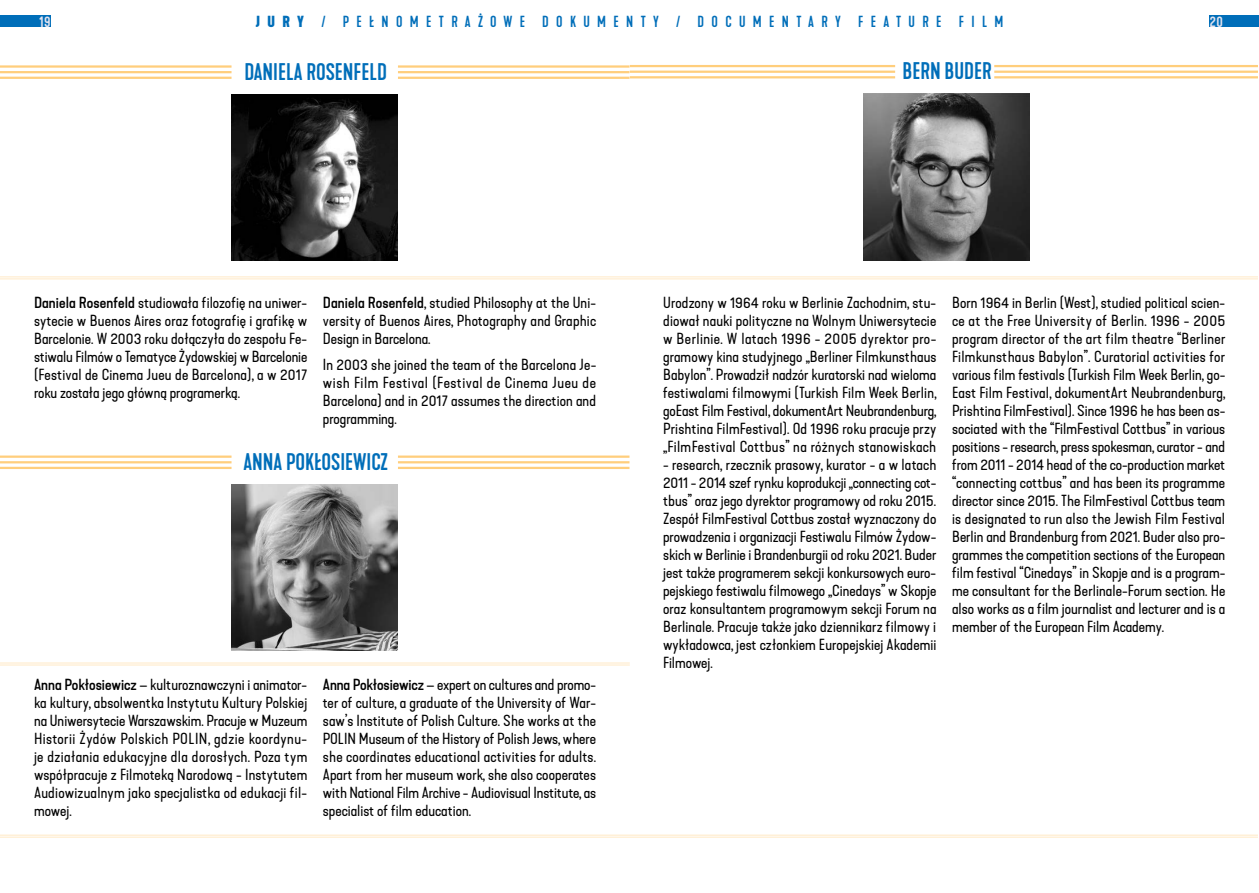
<style>
.page{position:relative;width:1259px;height:893px;background:#fff}
.page>*{position:absolute;margin:0;border:0;box-sizing:border-box;transform-origin:0 0}
.t1{font:500 22.5px "Kapra Neue";color:#006eb9}
.t2{font:expanded 15px/18px "Kapra Neue";letter-spacing:.005em;color:#000;text-align:justify}
.t3{font:500 15px "Kapra Neue";letter-spacing:.49em;color:#006eb9}
.t4{font:500 15px "Kapra Neue";color:#e3e3ef}
.s1{font-weight:700}
.s2{font-weight:500}
</style>
<div class="page">
<div style="left:0;top:16px;width:51px;height:11px;background:#006eb9"></div>
<div style="left:1210px;top:16px;width:49px;height:11px;background:#006eb9"></div>
<hr style="left:0;top:65px;width:231px;height:3px;background:#ffce7c">
<hr style="left:0;top:71px;width:231px;height:2px;background:#ffce7c">
<hr style="left:0;top:77px;width:231px;height:2px;background:#ffce7c">
<hr style="left:0;top:455px;width:231px;height:3px;background:#ffce7c">
<hr style="left:0;top:461px;width:231px;height:2px;background:#ffce7c">
<hr style="left:0;top:467px;width:231px;height:2px;background:#ffce7c">
<hr style="left:398px;top:65px;width:231px;height:3px;background:#ffce7c">
<hr style="left:398px;top:71px;width:231px;height:2px;background:#ffce7c">
<hr style="left:398px;top:77px;width:231px;height:2px;background:#ffce7c">
<hr style="left:398px;top:455px;width:231px;height:3px;background:#ffce7c">
<hr style="left:398px;top:461px;width:231px;height:2px;background:#ffce7c">
<hr style="left:398px;top:467px;width:231px;height:2px;background:#ffce7c">
<img style="left:232px;top:94px;width:166px;height:167px">
<img style="left:231px;top:484px;width:167px;height:167px">
<hr style="left:0;top:276px;width:1258px;height:1px;background:#ffe9c5">
<hr style="left:0;top:278px;width:1258px;height:1px;background:#ffe9c5">
<hr style="left:0;top:835px;width:1258px;height:1px;background:#ffe9c5">
<hr style="left:0;top:837px;width:1258px;height:1px;background:#ffe9c5">
<hr style="left:0;top:662px;width:630px;height:1px;background:#ffe9c5">
<hr style="left:0;top:664px;width:630px;height:1px;background:#ffe9c5">
<hr style="left:630px;top:65px;width:265px;height:2px;background:#ffce7c">
<hr style="left:630px;top:71px;width:265px;height:2px;background:#ffce7c">
<hr style="left:630px;top:76px;width:265px;height:2px;background:#ffce7c">
<hr style="left:994px;top:65px;width:264px;height:2px;background:#ffce7c">
<hr style="left:994px;top:71px;width:264px;height:2px;background:#ffce7c">
<hr style="left:994px;top:76px;width:264px;height:2px;background:#ffce7c">
<img style="left:863px;top:94px;width:166px;height:166px">
<p class="t4" style="left:39px;top:13px;width:13px">19</p>
<p class="t3" style="left:256px;top:13px;width:749px"><span class="s1">JURY</span> / PEŁNOMETRAŻOWE DOKUMENTY / DOCUMENTARY FEATURE FILM</p>
<p class="t4" style="left:1210px;top:13px;width:14px">20</p>
<h1 class="t1" style="left:244px;top:58px;width:144px">DANIELA ROSENFELD</h1>
<h1 class="t1" style="left:902px;top:57px;width:91px">BERN BUDER</h1>
<p class="t2" style="left:34px;top:293px;width:275px"><span class="s2">Daniela Rosenfeld</span> studiowała filozofię na uniwer&shy;sytecie w Buenos Aires oraz fotografię i grafikę w Barcelonie. W 2003 roku dołączyła do zespołu Fe&shy;stiwalu Filmów o Tematyce Żydowskiej w Barcelonie (Festival de Cinema Jueu de Barcelona), a w 2017 roku została jego główną programerką.</p>
<p class="t2" style="left:323px;top:293px;width:275px"><span class="s2">Daniela Rosenfeld</span>, studied Philosophy at the Uni&shy;versity of Buenos Aires, Photography and Graphic Design in Barcelona.</p>
<p class="t2" style="left:323px;top:356px;width:275px">In 2003 she joined the team of the Barcelona Je&shy;wish Film Festival (Festival de Cinema Jueu de Barcelona) and in 2017 assumes the direction and programming.</p>
<h1 class="t1" style="left:243px;top:448px;width:146px">ANNA POKŁOSIEWICZ</h1>
<p class="t2" style="left:34px;top:676px;width:275px"><span class="s2">Anna Pokłosiewicz</span> – kulturoznawczyni i animator&shy;ka kultury, absolwentka Instytutu Kultury Polskiej na Uniwersytecie Warszawskim. Pracuje w Muzeum Historii Żydów Polskich POLIN, gdzie koordynu&shy;je działania edukacyjne dla dorosłych. Poza tym współpracuje z Filmoteką Narodową - Instytutem Audiowizualnym jako specjalistka od edukacji fil&shy;mowej.</p>
<p class="t2" style="left:323px;top:676px;width:275px"><span class="s2">Anna Pokłosiewicz</span> – expert on cultures and promo&shy;ter of culture, a graduate of the University of War&shy;saw’s Institute of Polish Culture. She works at the POLIN Museum of the History of Polish Jews, where she coordinates educational activities for adults.<br>Apart from her museum work, she also cooperates with National Film Archive - Audiovisual Institute, as specialist of film education.</p>
<p class="t2" style="left:663px;top:293px;width:275px">Urodzony w 1964 roku w Berlinie Zachodnim, stu&shy;diował nauki polityczne na Wolnym Uniwersytecie w Berlinie. W latach 1996 - 2005 dyrektor pro&shy;gramowy kina studyjnego „Berliner Filmkunsthaus Babylon”. Prowadził nadzór kuratorski nad wieloma festiwalami filmowymi (Turkish Film Week Berlin, goEast Film Festival, dokumentArt Neubrandenburg, Prishtina FilmFestival). Od 1996 roku pracuje przy „FilmFestival Cottbus” na różnych stanowiskach</p>
<p class="t2" style="left:663px;top:455px;width:275px">- research, rzecznik prasowy, kurator - a w latach 2011 - 2014 szef rynku koprodukcji „connecting cot&shy;tbus” oraz jego dyrektor programowy od roku 2015.<br>Zespół FilmFestival Cottbus został wyznaczony do prowadzenia i organizacji Festiwalu Filmów Żydow&shy;skich w Berlinie i Brandenburgii od roku 2021. Buder jest także programerem sekcji konkursowych euro&shy;pejskiego festiwalu filmowego „Cinedays” w Skopje oraz konsultantem programowym sekcji Forum na Berlinale. Pracuje także jako dziennikarz filmowy i wykładowca, jest członkiem Europejskiej Akademii Filmowej.</p>
<p class="t2" style="left:952px;top:293px;width:275px">Born 1964 in Berlin (West), studied political scien&shy;ce at the Free University of Berlin. 1996 - 2005 program director of the art film theatre “Berliner Filmkunsthaus Babylon”. Curatorial activities for various film festivals (Turkish Film Week Berlin, go-East Film Festival, dokumentArt Neubrandenburg, Prishtina FilmFestival). Since 1996 he has been as&shy;sociated with the “FilmFestival Cottbus” in various positions - research, press spokesman, curator - and from 2011 - 2014 head of the co-production market “connecting cottbus” and has been its programme director since 2015. The FilmFestival Cottbus team is designated to run also the Jewish Film Festival Berlin and Brandenburg from 2021. Buder also pro&shy;grammes the competition sections of the European film festival “Cinedays” in Skopje and is a program&shy;me consultant for the Berlinale-Forum section. He also works as a film journalist and lecturer and is a member of the European Film Academy.</p>
</div>
